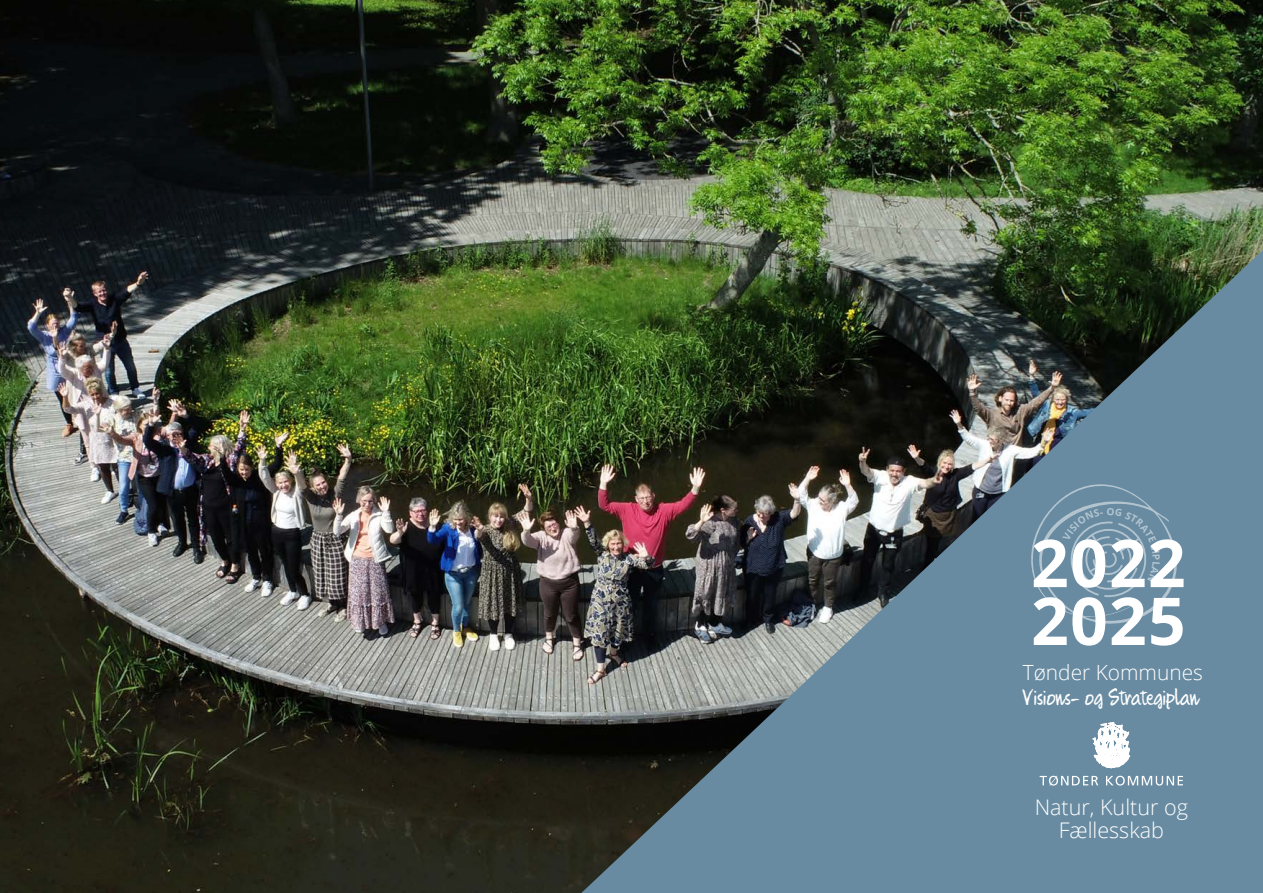
<style>
.page{position:relative;width:1263px;height:893px;background:#fff}
.page>*{position:absolute;margin:0;border:0;box-sizing:border-box;transform-origin:0 0}
.t1{font:700 65.85px/57.9px "Open Sans";letter-spacing:.02em;color:#fff}
.t2{font:300 21.6px/22.8px "Open Sans";color:#fff;text-align:center}
.t3{font:300 20.85px "Open Sans";color:#fff}
.t4{font:19.95px "Quikhand";color:#fff}
</style>
<div class="page">
<img style="left:0;top:0;width:1263px;height:893px">
<img style="left:581px;top:250px;width:682px;height:643px">
<svg style="left:1093px;top:723px;width:37px;height:45px"></svg>
<svg style="left:1040px;top:776px;width:143px;height:10px"></svg>
<svg style="left:1006px;top:473px;width:189px;height:157px;background:#6e8fa4"></svg>
<p class="t1" style="left:1031px;top:533px;width:156px">2022<br>2025</p>
<p class="t3" style="left:1023px;top:659px;width:182px">Tønder Kommunes</p>
<p class="t4" style="left:1023px;top:687px;width:178px">Visions- og Strategiplan</p>
<p class="t2" style="left:1035px;top:795px;width:155px">Natur, Kultur og<br>Fællesskab</p>
</div>
